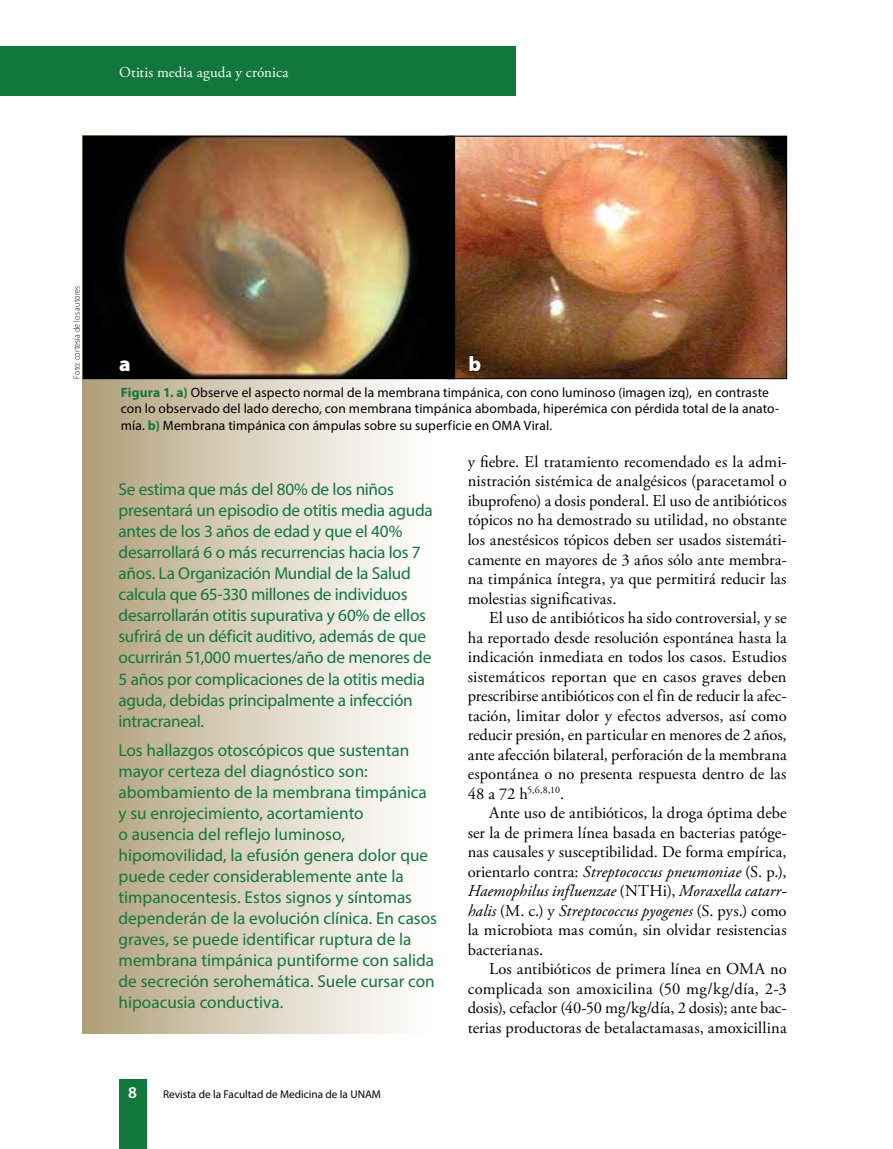
<style>
.page{position:relative;width:893px;height:1149px;background:#fff}
.page>*{position:absolute;margin:0;border:0;box-sizing:border-box;transform-origin:0 0}
.t1{font:900 21px "Myriad Pro";color:#fff}
.t2{font:17.25px/21px "Myriad Pro";letter-spacing:-.01em;color:#12773d}
.t3{font:16.5px/19.5px "Adobe Garamond Pro";color:#000;text-align:justify}
.t4{font:600 16.5px "Myriad Pro";color:#fff}
.t5{font:15px "Adobe Garamond Pro";letter-spacing:.005em;color:#fff}
.t6{font:13.5px/16.5px "Myriad Pro";letter-spacing:.01em;color:#000}
.t7{font:11.25px "Myriad Pro";color:#000}
.t8{font:9.9px "Adobe Garamond Pro";color:#000}
.t9{font:300 9px "Myriad Pro";letter-spacing:.015em;color:#000;scale:.9 1}
.s1{font-weight:700;color:#12773d}
.s2{font-size:16.5px}
.s3{font-style:italic}
</style>
<div class="page">
<div style="left:0;top:47px;width:516px;height:49px;background:#12773d"></div>
<div style="left:119px;top:1079px;width:28px;height:69px;background:#12773d"></div>
<div style="left:83px;top:135px;width:373px;height:898px;background:linear-gradient(to right,#b3a27c,#fff)"></div>
<img style="left:455px;top:138px;width:330px;height:239px">
<div style="left:447px;top:136px;width:340px;height:243px;border:1px solid #000"></div>
<img style="left:85px;top:138px;width:368px;height:239px">
<div style="left:83px;top:136px;width:372px;height:243px;border:1px solid #000"></div>
<svg style="left:119px;top:359px;width:11px;height:13px"></svg>
<svg style="left:469px;top:355px;width:12px;height:17px"></svg>
<p class="t5" style="left:119px;top:63px;width:171px">Otitis media aguda y crónica</p>
<p class="t9" style="left:72px;top:378px;width:105px;rotate:-90deg">Foto: cortesía de los autores</p>
<p class="t1" style="left:119px;top:352px;width:13px">a</p>
<p class="t1" style="left:469px;top:352px;width:14px">b</p>
<p class="t6" style="left:121px;top:383px;width:660px"><span class="s1">Figura 1. a)</span> Observe el aspecto normal de la membrana timpánica, con cono luminoso (imagen izq), en contraste con lo observado del lado derecho, con membrana timpánica abombada, hiperémica con pérdida total de la anato&shy;mía. <span class="s1">b)</span> Membrana timpánica con ámpulas sobre su superficie en OMA Viral.</p>
<p class="t2" style="left:119px;top:478px;width:316px">Se estima que más del 80% de los niños presentará un episodio de otitis media aguda antes de los 3 años de edad y que el 40% desarrollará 6 o más recurrencias hacia los 7 años. La Organización Mundial de la Salud calcula que 65-330 millones de individuos desarrollarán otitis supurativa y 60% de ellos sufrirá de un déficit auditivo, además de que ocurrirán 51,000 muertes/año de menores de 5 años por complicaciones de la otitis media aguda, debidas principalmente a infección intracraneal.</p>
<p class="t2" style="left:119px;top:739px;width:320px">Los hallazgos otoscópicos que sustentan mayor certeza del diagnóstico son: abombamiento de la membrana timpánica y su enrojecimiento, acortamiento<br>o ausencia del reflejo luminoso, hipomovilidad, la efusión genera dolor que puede ceder considerablemente ante la timpanocentesis. Estos signos y síntomas dependerán de la evolución clínica. En casos graves, se puede identificar ruptura de la membrana timpánica puntiforme con salida de secreción serohemática. Suele cursar con hipoacusia conductiva.</p>
<p class="t4" style="left:116px;top:1081px;width:23px">88</p>
<p class="t7" style="left:163px;top:1086px;width:219px">Revista de la Facultad de Medicina de la UNAM</p>
<p class="t3" style="left:468px;top:452px;width:320px">y fiebre. El tratamiento recomendado es la admi&shy;nistración sistémica de analgésicos (paracetamol o ibuprofeno) a dosis ponderal. El uso de antibióticos tópicos no ha demostrado su utilidad, no obstante los anestésicos tópicos deben ser usados sistemáti&shy;camente en mayores de 3 años sólo ante membra&shy;na timpánica íntegra, ya que permitirá reducir las molestias significativas.</p>
<p class="t3" style="left:468px;top:608px;width:321px;text-indent:21px">El uso de antibióticos ha sido controversial, y se ha reportado desde resolución espontánea hasta la indicación inmediata en todos los casos. Estudios sistemáticos reportan que en casos graves deben prescribirse antibióticos con el fin de reducir la afec&shy;tación, limitar dolor y efectos adversos, así como reducir presión, en particular en menores de 2 años, ante afección bilateral, perforación de la membrana espontánea o no presenta respuesta dentro de las</p>
<p class="t8" style="left:468px;top:783px;width:98px"><span class="s2">48 a 72 h</span>5,6,8,10<span class="s2">.</span></p>
<p class="t3" style="left:468px;top:803px;width:320px;text-indent:21px">Ante uso de antibióticos, la droga óptima debe ser la de primera línea basada en bacterias patóge&shy;nas causales y susceptibilidad. De forma empírica, orientarlo contra: <span class="s3">Streptococcus pneumoniae</span> (S. p.), <span class="s3">Haemophilus influenzae</span> (NTHi), <span class="s3">Moraxella catarr&shy;halis</span> (M. c.) y <span class="s3">Streptococcus pyogenes</span> (S. pys.) como la microbiota mas común, sin olvidar resistencias bacterianas.</p>
<p class="t3" style="left:468px;top:959px;width:321px;text-indent:21px">Los antibióticos de primera línea en OMA no complicada son amoxicilina (50 mg/kg/día, 2-3 dosis), cefaclor (40-50 mg/kg/día, 2 dosis); ante bac&shy;terias productoras de betalactamasas, amoxicillina</p>
</div>
